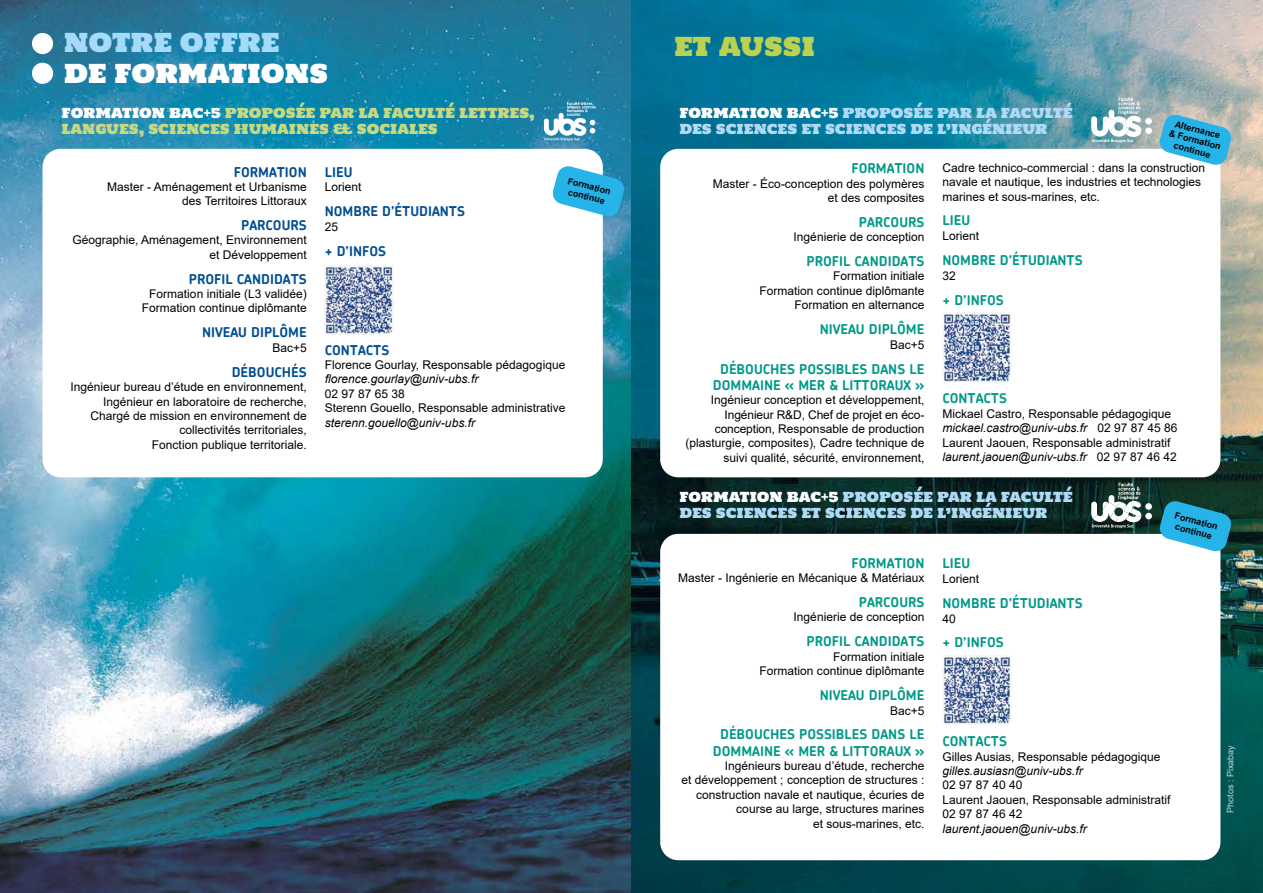
<style>
.page{position:relative;width:1263px;height:893px;background:#fff}
.page>*{position:absolute;margin:0;border:0;box-sizing:border-box;transform-origin:0 0}
.t1{font:25.5px "Holtwood One SC";letter-spacing:-.005em;color:#fff}
.t2{font:25.5px "Holtwood One SC";color:#a5dbf8}
.t3{font:25.5px "Holtwood One SC";color:#bbd151}
.t4{font:700 13.5px/16.2px "Chevin";color:#009987;text-align:center}
.t5{font:13.5px/16.2px "Holtwood One SC";color:#afdaf6}
.t6{font:700 13.5px "Chevin";color:#004e90}
.t7{font:13.5px/16.2px "Holtwood One SC";color:#c5d984}
.t8{font:12px/14.4px "Arial";color:#000;text-align:right}
.t9{font:italic 12px "Arial";color:#000}
.t10{font:700 9px/10.5px "Arial";color:#000;text-align:center}
.t11{font:9px "Arial";color:#fff}
.s1{color:#fff}
.s2{font-style:italic}
</style>
<div class="page">
<img style="left:0;top:0;width:1263px;height:893px">
<div style="left:660px;top:149px;width:560px;height:328px;background:#fff;border-radius:18px"></div>
<div style="left:660px;top:534px;width:560px;height:326px;background:#fff;border-radius:18px"></div>
<div style="left:1145px;top:118px;width:7px;height:6px;background:#fff;border-radius:50%"></div>
<div style="left:1145px;top:128px;width:7px;height:6px;background:#fff;border-radius:50%"></div>
<svg style="left:1091px;top:97px;width:50px;height:46px"></svg>
<svg style="left:1159px;top:114px;width:73px;height:52px;background:#61bee0"></svg>
<svg style="left:1159px;top:500px;width:73px;height:52px;background:#3ca2c2"></svg>
<img style="left:942px;top:313px;width:69px;height:69px">
<img style="left:942px;top:656px;width:69px;height:69px">
<div style="left:43px;top:149px;width:560px;height:328px;background:#fff;border-radius:18px"></div>
<div style="left:32px;top:33px;width:21px;height:21px;background:#fff;border-radius:50%"></div>
<div style="left:32px;top:63px;width:21px;height:21px;background:#fff;border-radius:50%"></div>
<svg style="left:544px;top:102px;width:52px;height:39px"></svg>
<svg style="left:552px;top:165px;width:73px;height:52px"></svg>
<img style="left:325px;top:266px;width:69px;height:69px">
<div style="left:1145px;top:503px;width:7px;height:7px;background:#fff;border-radius:50%"></div>
<div style="left:1145px;top:513px;width:7px;height:6px;background:#fff;border-radius:50%"></div>
<svg style="left:1091px;top:483px;width:50px;height:45px"></svg>
<h1 class="t2" style="left:64px;top:28px;width:217px">NOTRE OFFRE</h1>
<h1 class="t1" style="left:64px;top:59px;width:266px">DE FORMATIONS</h1>
<p class="t7" style="left:62px;top:105px;width:475px"><span class="s1">FORMATION BAC+5</span> PROPOSÉE PAR LA FACULTÉ LETTRES,<br>LANGUES, SCIENCES HUMAINES &amp; SOCIALES</p>
<p class="t6" style="left:234px;top:163px;width:74px">FORMATION</p>
<p class="t8" style="left:107px;top:179px;width:201px">Master - Aménagement et Urbanisme des Territoires Littoraux</p>
<p class="t6" style="left:241px;top:216px;width:67px">PARCOURS</p>
<p class="t8" style="left:73px;top:233px;width:236px">Géographie, Aménagement, Environnement et Développement</p>
<p class="t6" style="left:189px;top:270px;width:119px">PROFIL CANDIDATS</p>
<p class="t8" style="left:142px;top:286px;width:166px">Formation initiale (L3 validée)<br>Formation continue diplômante</p>
<p class="t6" style="left:202px;top:323px;width:106px">NIVEAU DIPLÔME</p>
<p class="t8" style="left:272px;top:340px;width:36px">Bac+5</p>
<p class="t6" style="left:232px;top:363px;width:76px">DÉBOUCHÉS</p>
<p class="t8" style="left:71px;top:380px;width:238px">Ingénieur bureau d’étude en environnement, Ingénieur en laboratoire de recherche, Chargé de mission en environnement de collectivités territoriales,<br>Fonction publique territoriale.</p>
<p class="t6" style="left:325px;top:163px;width:29px">LIEU</p>
<p class="t8" style="left:325px;top:180px;width:38px">Lorient</p>
<p class="t6" style="left:325px;top:202px;width:142px">NOMBRE D’ÉTUDIANTS</p>
<p class="t8" style="left:325px;top:220px;width:15px">25</p>
<p class="t6" style="left:325px;top:242px;width:63px">+ D’INFOS</p>
<p class="t10" style="left:569px;top:175px;width:46px;rotate:15deg">Formation continue</p>
<p class="t6" style="left:325px;top:341px;width:66px">CONTACTS</p>
<p class="t8" style="left:325px;top:358px;width:242px">Florence Gourlay, Responsable pédagogique</p>
<p class="t9" style="left:325px;top:371px;width:155px">florence.gourlay@univ-ubs.fr</p>
<p class="t8" style="left:325px;top:386px;width:242px;text-align:left">02 97 87 65 38<br>Sterenn Gouello, Responsable administrative</p>
<p class="t9" style="left:325px;top:415px;width:152px">sterenn.gouello@univ-ubs.fr</p>
<h1 class="t3" style="left:674px;top:32px;width:142px">ET AUSSI</h1>
<p class="t5" style="left:679px;top:105px;width:395px"><span class="s1">FORMATION BAC+5</span> PROPOSÉE PAR LA FACULTÉ<br>DES SCIENCES ET SCIENCES DE L’INGÉNIEUR</p>
<p class="t10" style="left:1173px;top:118px;width:55px;rotate:15deg">Alternance &amp; Formation continue</p>
<p class="t4" style="left:851px;top:160px;width:74px">FORMATION</p>
<p class="t8" style="left:713px;top:176px;width:213px">Master - Éco-conception des polymères et des composites</p>
<p class="t4" style="left:859px;top:214px;width:67px">PARCOURS</p>
<p class="t8" style="left:794px;top:230px;width:132px">Ingénierie de conception</p>
<p class="t4" style="left:807px;top:253px;width:119px">PROFIL CANDIDATS</p>
<p class="t8" style="left:760px;top:269px;width:166px">Formation initiale<br>Formation continue diplômante<br>Formation en alternance</p>
<p class="t4" style="left:820px;top:321px;width:106px">NIVEAU DIPLÔME</p>
<p class="t8" style="left:890px;top:337px;width:36px">Bac+5</p>
<p class="t4" style="left:713px;top:360px;width:213px">DÉBOUCHES POSSIBLES DANS LE<br>DOMMAINE « MER &amp; LITTORAUX »</p>
<p class="t8" style="left:686px;top:393px;width:240px">Ingénieur conception et développement, Ingénieur R&amp;D, Chef de projet en éco&shy;conception, Responsable de production (plasturgie, composites), Cadre technique de suivi qualité, sécurité, environnement,</p>
<p class="t8" style="left:942px;top:160px;width:264px;text-align:left">Cadre technico-commercial : dans la construction navale et nautique, les industries et technologies marines et sous-marines, etc.</p>
<p class="t4" style="left:942px;top:212px;width:29px">LIEU</p>
<p class="t8" style="left:942px;top:229px;width:38px">Lorient</p>
<p class="t4" style="left:942px;top:252px;width:142px">NOMBRE D’ÉTUDIANTS</p>
<p class="t8" style="left:942px;top:268px;width:15px">32</p>
<p class="t4" style="left:942px;top:291px;width:63px">+ D’INFOS</p>
<p class="t4" style="left:942px;top:390px;width:66px">CONTACTS</p>
<p class="t8" style="left:942px;top:406px;width:236px;text-align:left">Mickael Castro, Responsable pédagogique <span class="s2">mickael.castro@univ-ubs.fr</span> 02 97 87 45 86<br>Laurent Jaouen, Responsable administratif <span class="s2">laurent.jaouen@univ-ubs.fr</span> 02 97 87 46 42</p>
<p class="t5" style="left:679px;top:489px;width:395px"><span class="s1">FORMATION BAC+5</span> PROPOSÉE PAR LA FACULTÉ<br>DES SCIENCES ET SCIENCES DE L’INGÉNIEUR</p>
<p class="t10" style="left:1176px;top:510px;width:46px;rotate:15deg">Formation continue</p>
<p class="t4" style="left:851px;top:555px;width:74px">FORMATION</p>
<p class="t8" style="left:678px;top:571px;width:248px">Master - Ingénierie en Mécanique &amp; Matériaux</p>
<p class="t4" style="left:859px;top:594px;width:67px">PARCOURS</p>
<p class="t8" style="left:794px;top:610px;width:132px">Ingénierie de conception</p>
<p class="t4" style="left:807px;top:633px;width:119px">PROFIL CANDIDATS</p>
<p class="t8" style="left:760px;top:649px;width:166px">Formation initiale<br>Formation continue diplômante</p>
<p class="t4" style="left:820px;top:686px;width:106px">NIVEAU DIPLÔME</p>
<p class="t8" style="left:890px;top:703px;width:36px">Bac+5</p>
<p class="t4" style="left:713px;top:726px;width:213px">DÉBOUCHES POSSIBLES DANS LE<br>DOMMAINE « MER &amp; LITTORAUX »</p>
<p class="t8" style="left:682px;top:758px;width:244px">Ingénieurs bureau d’étude, recherche<br>et développement ; conception de structures : construction navale et nautique, écuries de course au large, structures marines<br>et sous-marines, etc.</p>
<p class="t4" style="left:942px;top:555px;width:29px">LIEU</p>
<p class="t8" style="left:942px;top:571px;width:38px">Lorient</p>
<p class="t4" style="left:942px;top:594px;width:142px">NOMBRE D’ÉTUDIANTS</p>
<p class="t8" style="left:942px;top:611px;width:15px">40</p>
<p class="t4" style="left:942px;top:634px;width:63px">+ D’INFOS</p>
<p class="t4" style="left:942px;top:733px;width:66px">CONTACTS</p>
<p class="t8" style="left:942px;top:749px;width:220px">Gilles Ausias, Responsable pédagogique</p>
<p class="t9" style="left:942px;top:763px;width:142px">gilles.ausiasn@univ-ubs.fr</p>
<p class="t8" style="left:942px;top:778px;width:230px;text-align:left">02 97 87 40 40<br>Laurent Jaouen, Responsable administratif<br>02 97 87 46 42</p>
<p class="t9" style="left:942px;top:820px;width:146px">laurent.jaouen@univ-ubs.fr</p>
<p class="t11" style="left:1224px;top:813px;width:69px;rotate:-90deg">Photos : Pixabay</p>
</div>
